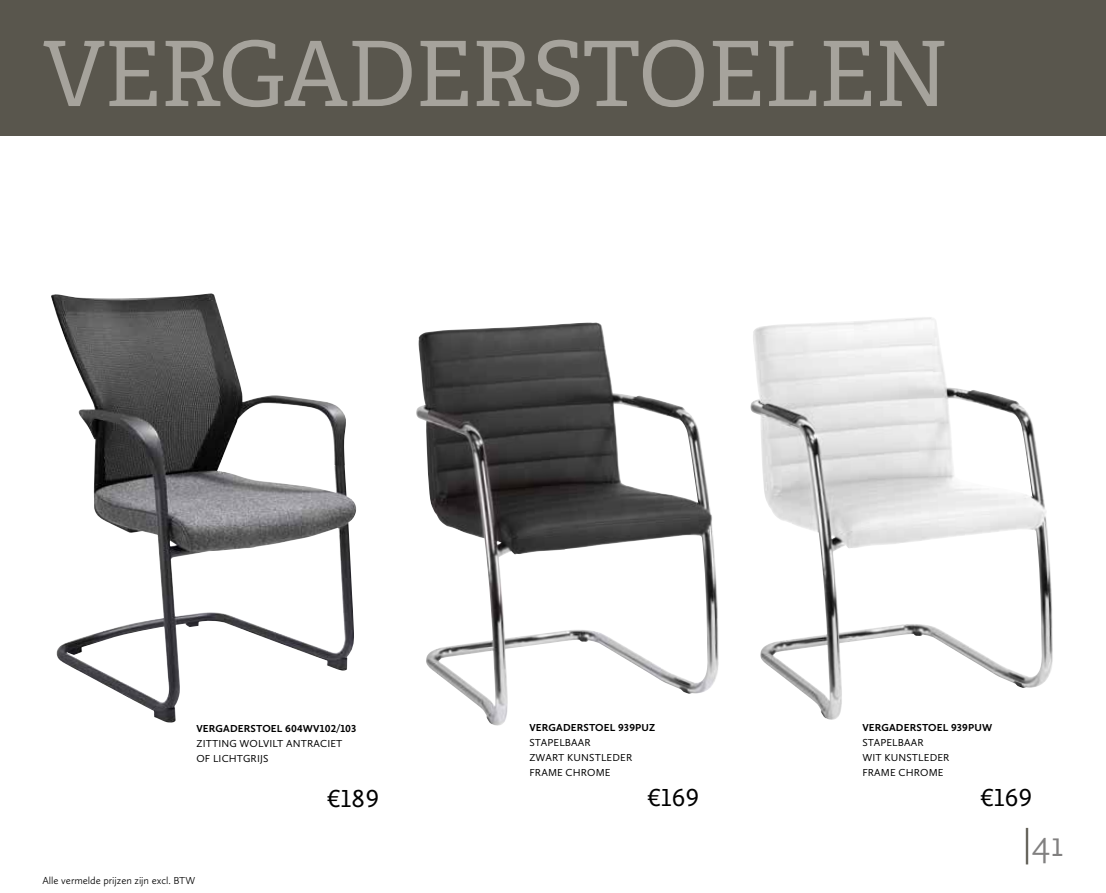
<style>
.page{position:relative;width:1106px;height:893px;background:#fff}
.page>*{position:absolute;margin:0;border:0;box-sizing:border-box;transform-origin:0 0}
.t1{font:90px "Adelle PE";letter-spacing:-.01em;color:#a6a39c}
.t2{font:300 37.5px "Calluna Sans";color:#818080}
.t3{font:25.5px "Calluna Sans";letter-spacing:.015em;color:#000}
.t4{font:10.5px/15px "Calluna Sans";letter-spacing:.015em;color:#000}
.t5{font:700 10.5px "Calluna Sans";letter-spacing:.015em;color:#000}
.t6{font:300 10.5px "Calluna Sans";color:#000}
.s1{color:#59564d}
</style>
<div class="page">
<img style="left:750px;top:317px;width:303px;height:403px">
<img style="left:416px;top:323px;width:303px;height:403px">
<div style="left:0;top:0;width:1106px;height:136px;background:#59564d"></div>
<img style="left:51px;top:293px;width:306px;height:430px">
<h1 class="t1" style="left:43px;top:8px;width:908px">VERGADERSTOELEN</h1>
<p class="t5" style="left:196px;top:722px;width:161px">VERGADERSTOEL 604WV102/103</p>
<p class="t4" style="left:196px;top:735px;width:147px">ZITTING WOLVILT ANTRACIET<br>OF LICHTGRIJS</p>
<h3 class="t3" style="left:327px;top:783px;width:53px">€189</h3>
<p class="t6" style="left:43px;top:874px;width:154px">Alle vermelde prijzen zijn excl. BTW</p>
<p class="t5" style="left:529px;top:721px;width:127px">VERGADERSTOEL 939PUZ</p>
<p class="t4" style="left:529px;top:735px;width:104px">STAPELBAAR<br>ZWART KUNSTLEDER<br>FRAME CHROME</p>
<h3 class="t3" style="left:647px;top:782px;width:53px">€169</h3>
<p class="t5" style="left:862px;top:721px;width:131px">VERGADERSTOEL 939PUW</p>
<p class="t4" style="left:862px;top:735px;width:89px">STAPELBAAR<br>WIT KUNSTLEDER<br>FRAME CHROME</p>
<h3 class="t3" style="left:980px;top:782px;width:53px">€169</h3>
<h2 class="t2" style="left:1022px;top:821px;width:42px"><span class="s1">|</span>41</h2>
</div>
